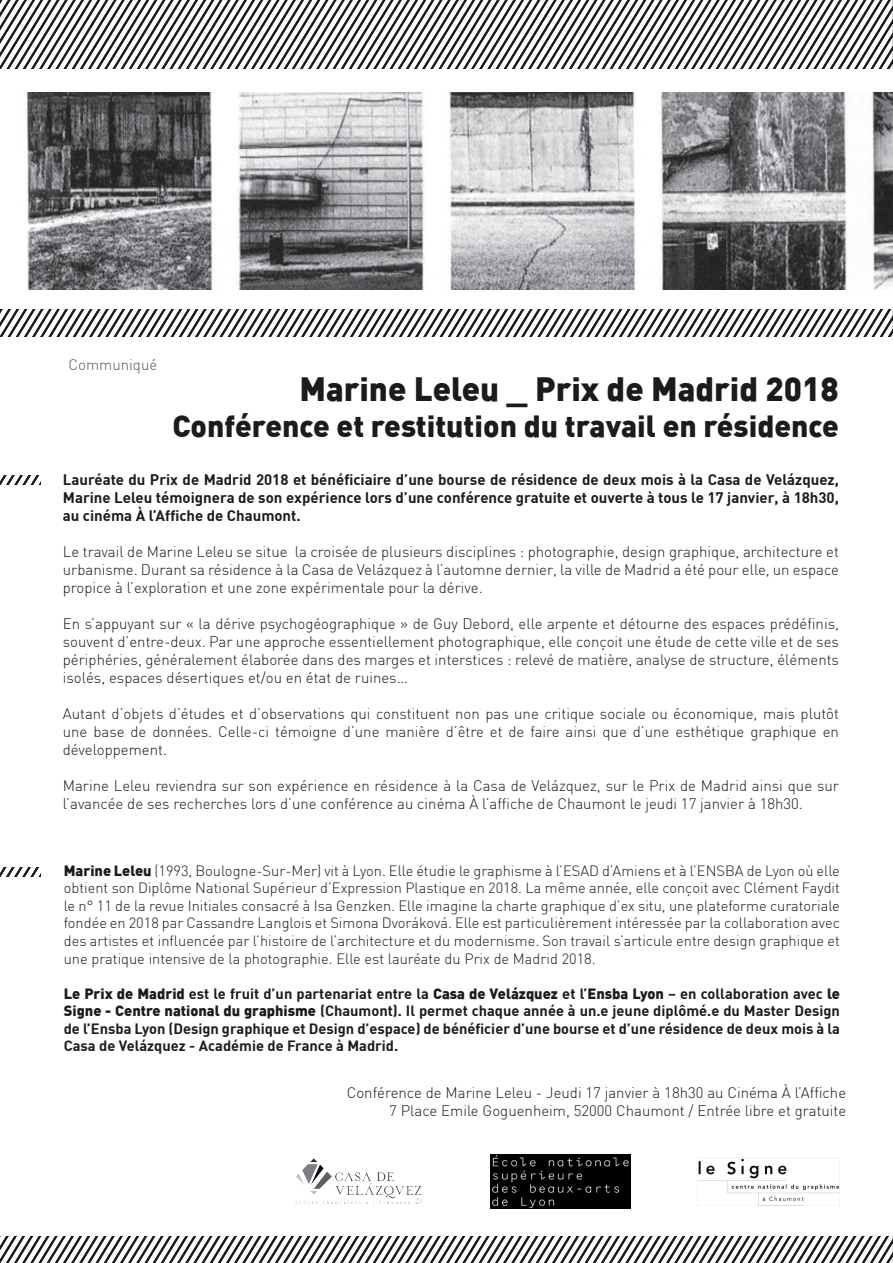
<style>
.page{position:relative;width:893px;height:1263px;background:#fff}
.page>*{position:absolute;margin:0;border:0;box-sizing:border-box;transform-origin:0 0}
.t1{font:900 33px "DIN";color:#1a1b1d}
.t2{font:900 30px "DIN";color:#1a1b1d}
.t3{font:300 15px/18px "DIN";color:#1a1b1d;text-align:justify}
.t4{font:700 15px/18px "DIN";color:#1a1b1d;text-align:justify}
.t5{font:300 15px "DIN";color:#57585a}
.t6{font:300 14.7px/17.5px "DIN";color:#1a1b1d;text-align:justify}
.t7{font:700 14.7px/17.5px "DIN";color:#1a1b1d;text-align:justify}
.s1{font-weight:900}
</style>
<div class="page">
<svg style="left:0;top:0;width:892px;height:68px"></svg>
<svg style="left:0;top:310px;width:892px;height:27px"></svg>
<svg style="left:0;top:867px;width:40px;height:9px"></svg>
<svg style="left:0;top:475px;width:40px;height:10px"></svg>
<svg style="left:0;top:1236px;width:892px;height:27px"></svg>
<img style="left:27px;top:93px;width:866px;height:196px">
<img style="left:295px;top:1158px;width:127px;height:47px">
<img style="left:490px;top:1154px;width:141px;height:55px">
<img style="left:697px;top:1158px;width:143px;height:48px">
<p class="t5" style="left:69px;top:355px;width:90px">Communiqué</p>
<h1 class="t1" style="left:299px;top:367px;width:541px">Marine Leleu _ Prix de Madrid 2018</h1>
<h2 class="t2" style="left:172px;top:406px;width:668px">Conférence et restitution du travail en résidence</h2>
<p class="t4" style="left:63px;top:470px;width:778px">Lauréate du Prix de Madrid 2018 et bénéficiaire d’une bourse de résidence de deux mois à la Casa de Velázquez, Marine Leleu témoignera de son expérience lors d’une conférence gratuite et ouverte à tous le 17 janvier, à 18h30, au cinéma À l’Affiche de Chaumont.</p>
<p class="t3" style="left:63px;top:543px;width:778px">Le travail de Marine Leleu se situe la croisée de plusieurs disciplines : photographie, design graphique, architecture et urbanisme. Durant sa résidence à la Casa de Velázquez à l’automne dernier, la ville de Madrid a été pour elle, un espace propice à l’exploration et une zone expérimentale pour la dérive.</p>
<p class="t3" style="left:63px;top:615px;width:778px">En s’appuyant sur « la dérive psychogéographique » de Guy Debord, elle arpente et détourne des espaces prédéfinis, souvent d’entre-deux. Par une approche essentiellement photographique, elle conçoit une étude de cette ville et de ses périphéries, généralement élaborée dans des marges et interstices : relevé de matière, analyse de structure, éléments isolés, espaces désertiques et/ou en état de ruines…</p>
<p class="t3" style="left:63px;top:705px;width:778px">Autant d’objets d’études et d’observations qui constituent non pas une critique sociale ou économique, mais plutôt une base de données. Celle-ci témoigne d’une manière d’être et de faire ainsi que d’une esthétique graphique en développement.</p>
<p class="t3" style="left:63px;top:777px;width:778px">Marine Leleu reviendra sur son expérience en résidence à la Casa de Velázquez, sur le Prix de Madrid ainsi que sur l’avancée de ses recherches lors d’une conférence au cinéma À l’affiche de Chaumont le jeudi 17 janvier à 18h30.</p>
<p class="t6" style="left:64px;top:861px;width:778px"><span class="s1">Marine Leleu</span> (1993, Boulogne-Sur-Mer) vit à Lyon. Elle étudie le graphisme à l’ESAD d’Amiens et à l’ENSBA de Lyon où elle obtient son Diplôme National Supérieur d’Expression Plastique en 2018. La même année, elle conçoit avec Clément Faydit le n° 11 de la revue Initiales consacré à Isa Genzken. Elle imagine la charte graphique d’ex situ, une plateforme curatoriale fondée en 2018 par Cassandre Langlois et Simona Dvoráková. Elle est particulièrement intéressée par la collaboration avec des artistes et influencée par l’histoire de l’architecture et du modernisme. Son travail s’articule entre design graphique et une pratique intensive de la photographie. Elle est lauréate du Prix de Madrid 2018.</p>
<p class="t7" style="left:64px;top:984px;width:778px"><span class="s1">Le Prix de Madrid</span> est le fruit d’un partenariat entre la <span class="s1">Casa de Velázquez</span> et l’<span class="s1">Ensba Lyon</span> – en collaboration avec <span class="s1">le Signe - Centre national du graphisme</span> (Chaumont). Il permet chaque année à un.e jeune diplômé.e du Master Design de l’Ensba Lyon (Design graphique et Design d’espace) de bénéficier d’une bourse et d’une résidence de deux mois à la Casa de Velázquez - Académie de France à Madrid.</p>
<p class="t3" style="left:347px;top:1083px;width:501px;text-align:right">Conférence de Marine Leleu - Jeudi 17 janvier à 18h30 au Cinéma À l’Affiche<br>7 Place Emile Goguenheim, 52000 Chaumont / Entrée libre et gratuite</p>
</div>
